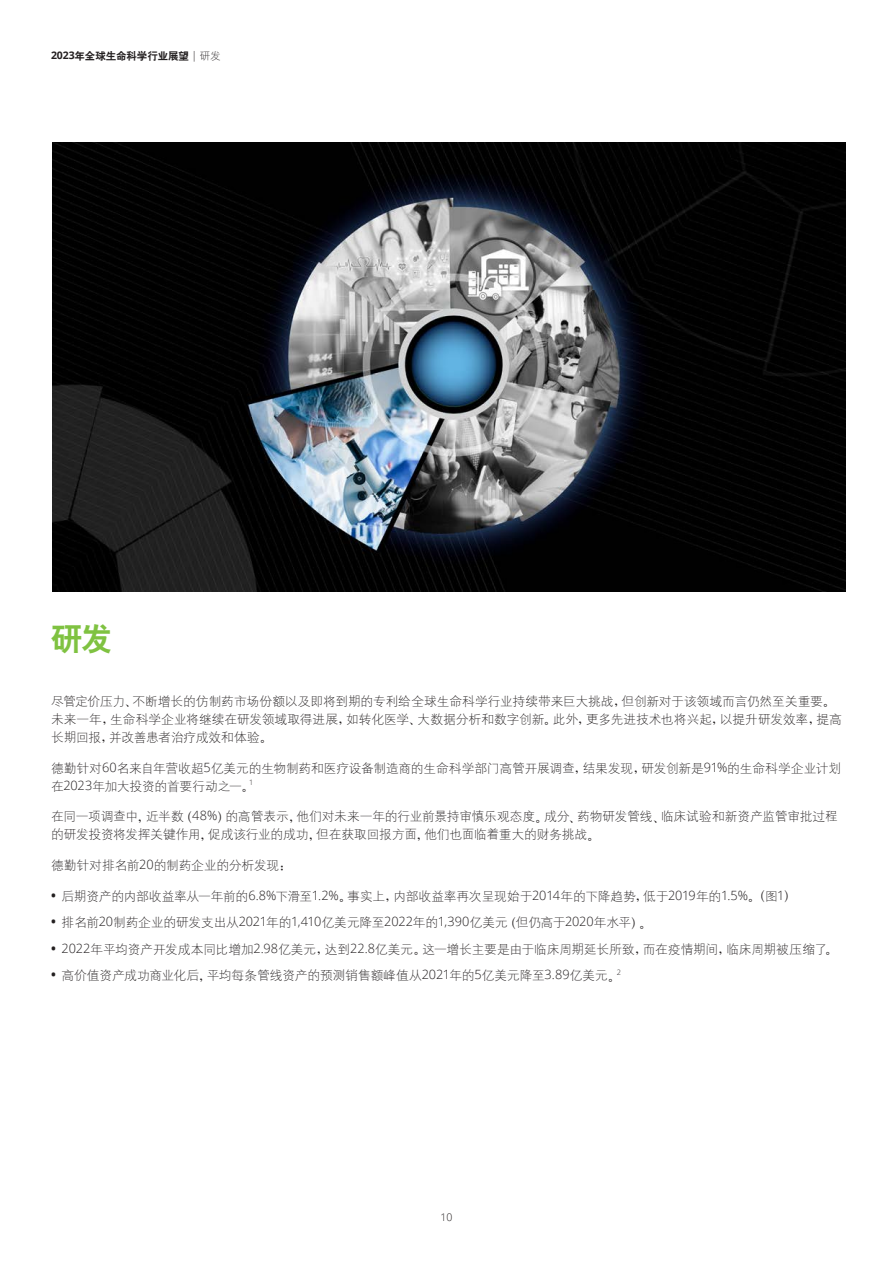
<style>
.page{position:relative;width:893px;height:1263px;background:#fff}
.page>*{position:absolute;margin:0;border:0;box-sizing:border-box;transform-origin:0 0}
.t1{font:31.5px "H Yb 2 gj";color:#7fc241}
.t2{font:12.75px/18px "H Yg 1 gj";letter-spacing:-.015em;color:#231f20}
.t3{font:10.5px "H Yb 2 gj";letter-spacing:-.01em;color:#231f20}
.t4{font:300 10.5px "Open Sans";color:#231f20}
.s1{font-family:"Open Sans";font-weight:700}
.s2{font-family:"Open Sans";font-weight:300}
.s3{font-family:"H Yg 1 gj"}
.s4{font-family:"H Ya 6 gj"}
</style>
<div class="page">
<img style="left:53px;top:142px;width:792px;height:449px">
<p class="t3" style="left:51px;top:51px;width:171px"><span class="s1">2023</span>年全球生命科学行业展望 <span class="s2">|</span> <span class="s3">研发</span></p>
<h1 class="t1" style="left:51px;top:623px;width:63px">研发</h1>
<p class="t2" style="left:51px;top:692px;width:792px">尽管定价压力<span class="s4">、</span>不断增长的仿制药市场份额以及即将到期的专利给全球生命科学行业持续带来巨大挑战<span class="s4">，</span>但创新对于该领域而言仍然至关重要<span class="s4">。</span>未来一年<span class="s4">，</span>生命科学企业将继续在研发领域取得进展<span class="s4">，</span>如转化医学<span class="s4">、</span>大数据分析和数字创新<span class="s4">。</span>此外<span class="s4">，</span>更多先进技术也将兴起<span class="s4">，</span>以提升研发效率<span class="s4">，</span>提高长期回报<span class="s4">，</span>并改善患者治疗成效和体验<span class="s4">。</span></p>
<p class="t2" style="left:51px;top:759px;width:792px">德勤针对<span class="s2">60</span>名来自年营收超<span class="s2">5</span>亿美元的生物制药和医疗设备制造商的生命科学部门高管开展调查<span class="s4">，</span>结果发现<span class="s4">，</span>研发创新是<span class="s2">91%</span>的生命科学企业计划在<span class="s2">2023</span>年加大投资的首要行动之一<span class="s4">。</span><sup>1</sup></p>
<p class="t2" style="left:51px;top:807px;width:788px">在同一项调查中<span class="s4">，</span>近半数<span class="s4">（</span><span class="s2">48%</span><span class="s4">）</span>的高管表示<span class="s4">，</span>他们对未来一年的行业前景持审慎乐观态度<span class="s4">。</span>成分<span class="s4">、</span>药物研发管线<span class="s4">、</span>临床试验和新资产监管审批过程的研发投资将发挥关键作用<span class="s4">，</span>促成该行业的成功<span class="s4">，</span>但在获取回报方面<span class="s4">，</span>他们也面临着重大的财务挑战<span class="s4">。</span></p>
<p class="t2" style="left:51px;top:856px;width:242px">德勤针对排名前<span class="s2">20</span>的制药企业的分析发现<span class="s4">：</span></p>
<p class="t2" style="left:51px;top:887px;width:746px"><span class="s1">•</span> 后期资产的内部收益率从一年前的<span class="s2">6.8%</span>下滑至<span class="s2">1.2%</span><span class="s4">。</span>事实上<span class="s4">，</span>内部收益率再次呈现始于<span class="s2">2014</span>年的下降趋势<span class="s4">，</span>低于<span class="s2">2019</span>年的<span class="s2">1.5%</span><span class="s4">。（</span>图<span class="s2">1</span><span class="s4">）</span></p>
<p class="t2" style="left:51px;top:913px;width:602px"><span class="s1">•</span> 排名前<span class="s2">20</span>制药企业的研发支出从<span class="s2">2021</span>年的<span class="s2">1,410</span>亿美元降至<span class="s2">2022</span>年的<span class="s2">1,390</span>亿美元<span class="s4">（</span>但仍高于<span class="s2">2020</span>年水平<span class="s4">）。</span></p>
<p class="t2" style="left:51px;top:940px;width:788px"><span class="s1">•</span> <span class="s2">2022</span>年平均资产开发成本同比增加<span class="s2">2.98</span>亿美元<span class="s4">，</span>达到<span class="s2">22.8</span>亿美元<span class="s4">。</span>这一增长主要是由于临床周期延长所致<span class="s4">，</span>而在疫情期间<span class="s4">，</span>临床周期被压缩了<span class="s4">。</span></p>
<p class="t2" style="left:51px;top:966px;width:572px"><span class="s1">•</span> 高价值资产成功商业化后<span class="s4">，</span>平均每条管线资产的预测销售额峰值从<span class="s2">2021</span>年的<span class="s2">5</span>亿美元降至<span class="s2">3.89</span>亿美元<span class="s4">。</span><sup>2</sup></p>
<p class="t4" style="left:441px;top:1210px;width:13px">10</p>
</div>
